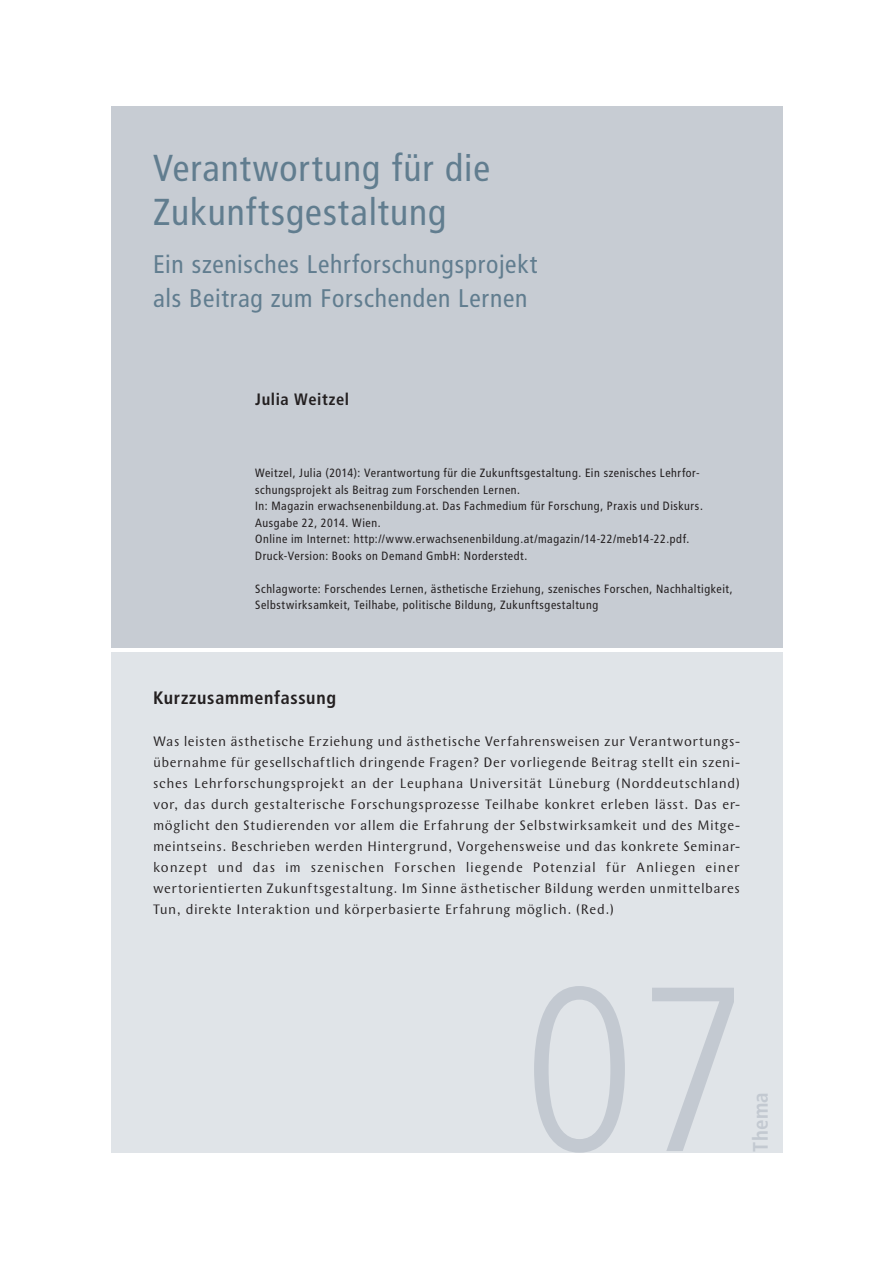
<style>
.page{position:relative;width:893px;height:1263px;background:#fff}
.page>*{position:absolute;margin:0;border:0;box-sizing:border-box;transform-origin:0 0}
.t1{font:300 condensed 234px "Frutiger LT Std";color:#c3c9d1}
.t2{font:condensed 37.5px/43.5px "Frutiger LT Std";letter-spacing:.025em;color:#617d8f}
.t3{font:condensed 25.5px/34.5px "Frutiger LT Std";letter-spacing:.03em;color:#617d8f}
.t4{font:700 condensed 21px "Frutiger LT Std";letter-spacing:.015em;color:#c3c9d1}
.t5{font:700 condensed 18px "Frutiger LT Std";letter-spacing:.04em;color:#231f20}
.t6{font:700 condensed 16.5px "Frutiger LT Std";letter-spacing:.035em;color:#231f20}
.t7{font:14.25px/21px "Wunderlich";letter-spacing:.035em;color:#231f20;text-align:justify}
.t8{font:condensed 12px/16.5px "Frutiger LT Std";letter-spacing:.045em;color:#231f20}
</style>
<div class="page">
<div style="left:111px;top:652px;width:671px;height:500px;background:#e0e4e8"></div>
<div style="left:111px;top:106px;width:671px;height:542px;background:#c7ccd3"></div>
<h2 class="t2" style="left:153px;top:147px;width:339px">Verantwortung für die<br>Zukunftsgestaltung</h2>
<h3 class="t3" style="left:153px;top:247px;width:386px">Ein szenisches Lehrforschungsprojekt als Beitrag zum Forschenden Lernen</h3>
<p class="t6" style="left:255px;top:389px;width:96px">Julia Weitzel</p>
<p class="t8" style="left:255px;top:465px;width:449px">Weitzel, Julia (2014): Verantwortung für die Zukunftsgestaltung. Ein szenisches Lehrfor&shy;schungsprojekt als Beitrag zum Forschenden Lernen.<br>In: Magazin erwachsenenbildung.at. Das Fachmedium für Forschung, Praxis und Diskurs.<br>Ausgabe 22, 2014. Wien.<br>Online im Internet: http://www.erwachsenenbildung.at/magazin/14-22/meb14-22.pdf.<br>Druck-Version: Books on Demand GmbH: Norderstedt.</p>
<p class="t8" style="left:255px;top:580px;width:479px">Schlagworte: Forschendes Lernen, ästhetische Erziehung, szenisches Forschen, Nachhaltigkeit,<br>Selbstwirksamkeit, Teilhabe, politische Bildung, Zukunftsgestaltung</p>
<p class="t5" style="left:153px;top:687px;width:184px">Kurzzusammenfassung</p>
<p class="t7" style="left:153px;top:730px;width:588px">Was leisten ästhetische Erziehung und ästhetische Verfahrensweisen zur Verantwortungs&shy;übernahme für gesellschaftlich dringende Fragen? Der vorliegende Beitrag stellt ein szeni&shy;sches Lehrforschungsprojekt an der Leuphana Universität Lüneburg (Norddeutschland) vor, das durch gestalterische Forschungsprozesse Teilhabe konkret erleben lässt. Das er&shy;möglicht den Studierenden vor allem die Erfahrung der Selbstwirksamkeit und des Mitge&shy;meintseins. Beschrieben werden Hintergrund, Vorgehensweise und das konkrete Seminar&shy;konzept und das im szenischen Forschen liegende Potenzial für Anliegen einer wertorientierten Zukunftsgestaltung. Im Sinne ästhetischer Bildung werden unmittelbares Tun, direkte Interaktion und körperbasierte Erfahrung möglich. (Red.)</p>
<h1 class="t1" style="left:523px;top:937px;width:227px">07</h1>
<h3 class="t4" style="left:748px;top:1152px;width:61px;rotate:-90deg">Thema</h3>
</div>
